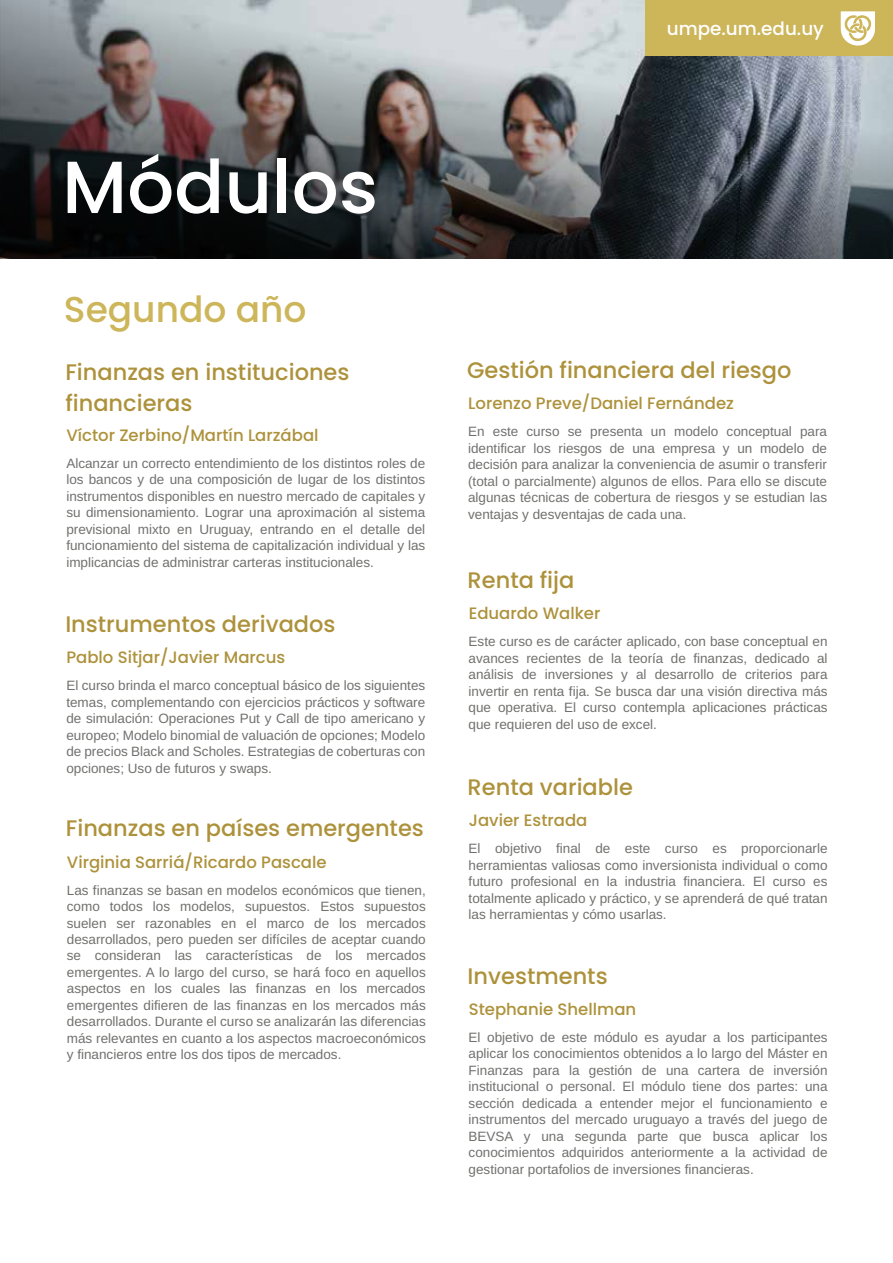
<style>
.page{position:relative;width:893px;height:1263px;background:#fff}
.page>*{position:absolute;margin:0;border:0;box-sizing:border-box;transform-origin:0 0}
.t1{font:500 73.8px "Poppins";color:#fff}
.t2{font:500 36px "Poppins";color:#cdb55a}
.t3{font:500 22.5px/31.5px "Poppins";color:#ad923b}
.t4{font:500 18.3px "Poppins";color:#fff}
.t5{font:500 16.5px "Poppins";color:#ad923b}
.t6{font:13.5px/16.5px "Arimo";color:#70706e;text-align:justify}
</style>
<div class="page">
<svg style="left:1px;top:0;width:891px;height:259px;background:#626467"></svg>
<div style="left:645px;top:1px;width:247px;height:55px;background:#cdb55a"></div>
<svg style="left:841px;top:11px;width:34px;height:35px"></svg>
<h3 class="t4" style="left:667px;top:18px;width:159px">umpe.um.edu.uy</h3>
<h1 class="t1" style="left:62px;top:144px;width:318px">Módulos</h1>
<h2 class="t2" style="left:64px;top:289px;width:244px">Segundo año</h2>
<h3 class="t3" style="left:65px;top:356px;width:286px">Finanzas en instituciones financieras</h3>
<p class="t5" style="left:66px;top:426px;width:254px">Víctor Zerbino/Martín Larzábal</p>
<p class="t6" style="left:66px;top:455px;width:360px">Alcanzar un correcto entendimiento de los distintos roles de los bancos y de una composición de lugar de los distintos instrumentos disponibles en nuestro mercado de capitales y su dimensionamiento. Lograr una aproximación al sistema previsional mixto en Uruguay, entrando en el detalle del funcionamiento del sistema de capitalización individual y las implicancias de administrar carteras institucionales.</p>
<h3 class="t3" style="left:65px;top:609px;width:272px">Instrumentos derivados</h3>
<p class="t5" style="left:66px;top:648px;width:220px">Pablo Sitjar/Javier Marcus</p>
<p class="t6" style="left:66px;top:678px;width:360px">El curso brinda el marco conceptual básico de los siguientes temas, complementando con ejercicios prácticos y software de simulación: Operaciones Put y Call de tipo americano y europeo; Modelo binomial de valuación de opciones; Modelo de precios Black and Scholes. Estrategias de coberturas con opciones; Uso de futuros y swaps.</p>
<h3 class="t3" style="left:66px;top:813px;width:360px">Finanzas en países emergentes</h3>
<p class="t5" style="left:67px;top:852px;width:261px">Virginia Sarriá/Ricardo Pascale</p>
<p class="t6" style="left:67px;top:882px;width:360px">Las finanzas se basan en modelos económicos que tienen, como todos los modelos, supuestos. Estos supuestos suelen ser razonables en el marco de los mercados desarrollados, pero pueden ser difíciles de aceptar cuando se consideran las características de los mercados emergentes. A lo largo del curso, se hará foco en aquellos aspectos en los cuales las finanzas en los mercados emergentes difieren de las finanzas en los mercados más desarrollados. Durante el curso se analizarán las diferencias más relevantes en cuanto a los aspectos macroeconómicos y financieros entre los dos tipos de mercados.</p>
<h3 class="t3" style="left:467px;top:354px;width:326px">Gestión financiera del riesgo</h3>
<p class="t5" style="left:468px;top:394px;width:267px">Lorenzo Preve/Daniel Fernández</p>
<p class="t6" style="left:468px;top:423px;width:360px">En este curso se presenta un modelo conceptual para identificar los riesgos de una empresa y un modelo de decisión para analizar la conveniencia de asumir o transferir (total o parcialmente) algunos de ellos. Para ello se discute algunas técnicas de cobertura de riesgos y se estudian las ventajas y desventajas de cada una.</p>
<h3 class="t3" style="left:468px;top:564px;width:108px">Renta fija</h3>
<p class="t5" style="left:469px;top:604px;width:133px">Eduardo Walker</p>
<p class="t6" style="left:469px;top:633px;width:360px">Este curso es de carácter aplicado, con base conceptual en avances recientes de la teoría de finanzas, dedicado al análisis de inversiones y al desarrollo de criterios para invertir en renta fija. Se busca dar una visión directiva más que operativa. El curso contempla aplicaciones prácticas que requieren del uso de excel.</p>
<h3 class="t3" style="left:468px;top:771px;width:167px">Renta variable</h3>
<p class="t5" style="left:469px;top:811px;width:120px">Javier Estrada</p>
<p class="t6" style="left:469px;top:840px;width:360px">El objetivo final de este curso es proporcionarle herramientas valiosas como inversionista individual o como futuro profesional en la industria financiera. El curso es totalmente aplicado y práctico, y se aprenderá de qué tratan las herramientas y cómo usarlas.</p>
<h3 class="t3" style="left:468px;top:960px;width:142px">Investments</h3>
<p class="t5" style="left:469px;top:999px;width:169px">Stephanie Shellman</p>
<p class="t6" style="left:469px;top:1029px;width:360px">El objetivo de este módulo es ayudar a los participantes aplicar los conocimientos obtenidos a lo largo del Máster en Finanzas para la gestión de una cartera de inversión institucional o personal. El módulo tiene dos partes: una sección dedicada a entender mejor el funcionamiento e instrumentos del mercado uruguayo a través del juego de BEVSA y una segunda parte que busca aplicar los conocimientos adquiridos anteriormente a la actividad de gestionar portafolios de inversiones financieras.</p>
</div>
